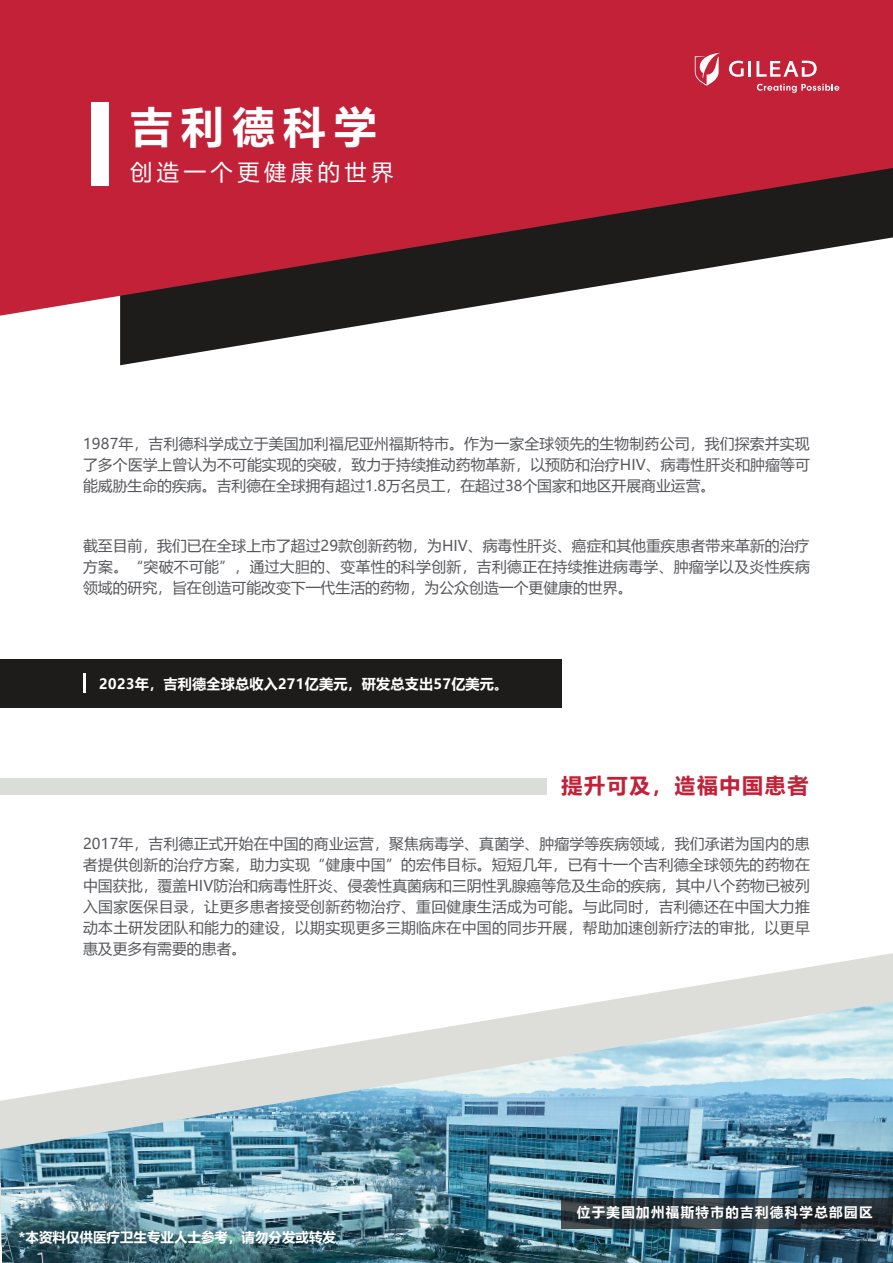
<style>
.page{position:relative;width:893px;height:1263px;background:#fff}
.page>*{position:absolute;margin:0;border:0;box-sizing:border-box;transform-origin:0 0}
.t1{font:700 42.45px "Microsoft Ya Hei";letter-spacing:.2em;color:#fff}
.t2{font:22.35px "Microsoft Ya Hei";letter-spacing:.2em;color:#fff}
.t3{font:700 21px "Microsoft Ya Hei";letter-spacing:.075em;color:#c22138}
.t4{font:14.85px/21px "Microsoft Ya Hei";color:#57585c;text-align:justify}
.t5{font:700 14.1px "Microsoft Ya Hei";letter-spacing:.01em;color:#fff}
.t6{font:700 13.5px "Microsoft Ya Hei";color:#fff}
.t7{font:700 13.5px "Microsoft Ya Hei";letter-spacing:.1em;color:#fff}
</style>
<div class="page">
<svg style="left:599px;top:953px;width:294px;height:49px"></svg>
<img style="left:0;top:1002px;width:893px;height:261px">
<svg style="left:120px;top:316px;width:298px;height:49px"></svg>
<svg style="left:0;top:0;width:893px;height:316px;background:#aa2f41"></svg>
<div style="left:91px;top:103px;width:18px;height:83px;background:#fff"></div>
<svg style="left:729px;top:61px;width:15px;height:16px"></svg>
<hr style="left:748px;top:61px;width:3px;height:16px;background:#fff">
<svg style="left:756px;top:61px;width:61px;height:16px"></svg>
<svg style="left:695px;top:53px;width:25px;height:33px"></svg>
<svg style="left:757px;top:84px;width:82px;height:9px"></svg>
<div style="left:0;top:659px;width:562px;height:49px;background:#1e1b1b"></div>
<hr style="left:83px;top:673px;width:3px;height:20px;background:#fff">
<div style="left:0;top:778px;width:546px;height:17px;background:#dbddd9"></div>
<svg style="left:562px;top:1198px;width:331px;height:30px;background:#273238"></svg>
<h1 class="t1" style="left:130px;top:97px;width:248px">吉利德科学</h1>
<h2 class="t2" style="left:130px;top:157px;width:265px">创造一个更健康的世界</h2>
<p class="t4" style="left:83px;top:432px;width:728px">1987年，吉利德科学成立于美国加利福尼亚州福斯特市。作为一家全球领先的生物制药公司，我们探索并实现了多个医学上曾认为不可能实现的突破，致力于持续推动药物革新，以预防和治疗HIV、病毒性肝炎和肿瘤等可能威胁生命的疾病。吉利德在全球拥有超过1.8万名员工，在超过38个国家和地区开展商业运营。</p>
<p class="t4" style="left:83px;top:534px;width:728px">截至目前，我们已在全球上市了超过29款创新药物，为HIV、病毒性肝炎、癌症和其他重疾患者带来革新的治疗方案。“突破不可能”，通过大胆的、变革性的科学创新，吉利德正在持续推进病毒学、肿瘤学以及炎性疾病领域的研究，旨在创造可能改变下一代生活的药物，为公众创造一个更健康的世界。</p>
<p class="t5" style="left:99px;top:674px;width:411px">2023年，吉利德全球总收入271亿美元，研发总支出57亿美元。</p>
<h3 class="t3" style="left:562px;top:771px;width:248px">提升可及，造福中国患者</h3>
<p class="t4" style="left:83px;top:832px;width:728px">2017年，吉利德正式开始在中国的商业运营，聚焦病毒学、真菌学、肿瘤学等疾病领域，我们承诺为国内的患者提供创新的治疗方案，助力实现“健康中国”的宏伟目标。短短几年，已有十一个吉利德全球领先的药物在中国获批，覆盖HIV防治和病毒性肝炎、侵袭性真菌病和三阴性乳腺癌等危及生命的疾病，其中八个药物已被列入国家医保目录，让更多患者接受创新药物治疗、重回健康生活成为可能。与此同时，吉利德还在中国大力推动本土研发团队和能力的建设，以期实现更多三期临床在中国的同步开展，帮助加速创新疗法的审批，以更早惠及更多有需要的患者。</p>
<p class="t6" style="left:19px;top:1228px;width:319px">*本资料仅供医疗卫生专业人士参考，请勿分发或转发</p>
<p class="t7" style="left:577px;top:1203px;width:297px">位于美国加州福斯特市的吉利德科学总部园区</p>
</div>
